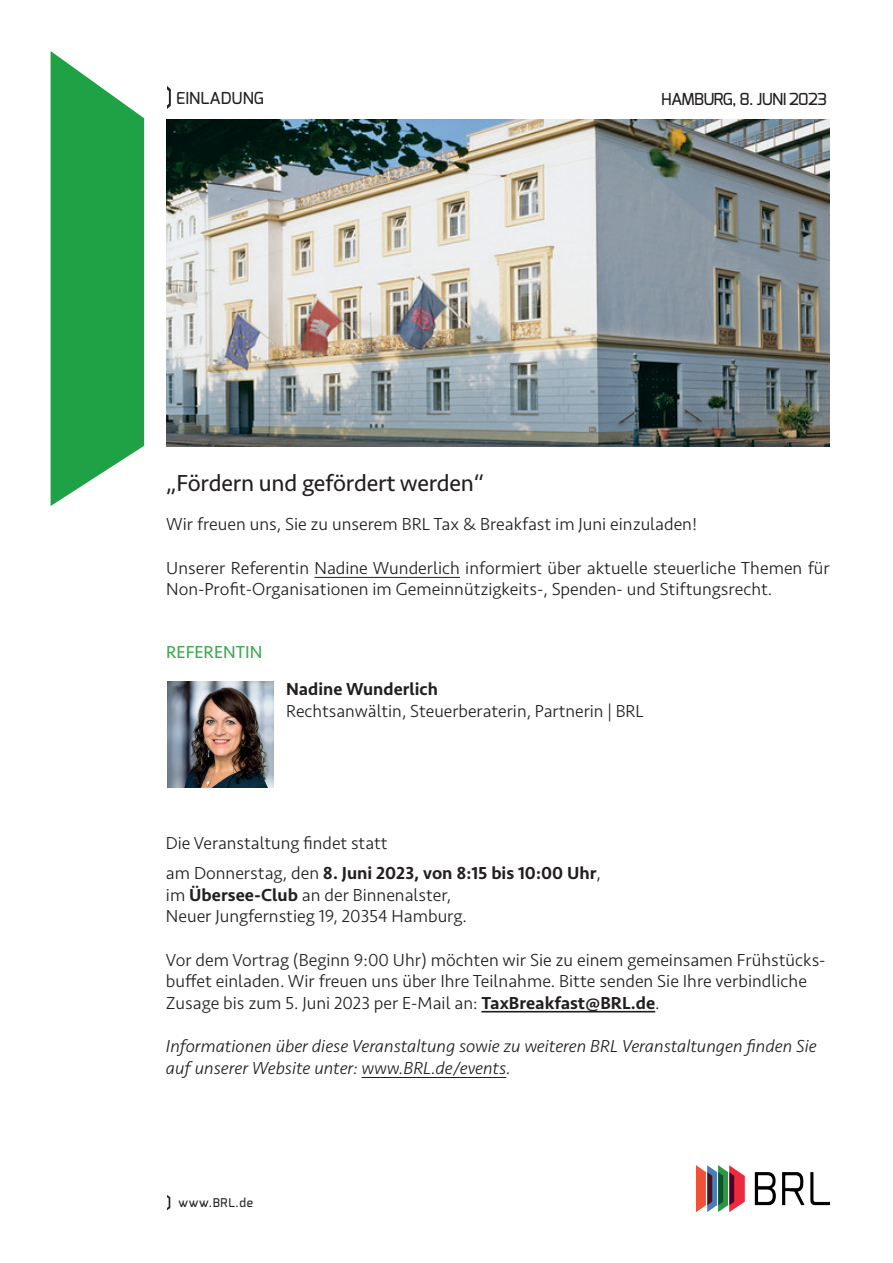
<style>
.page{position:relative;width:893px;height:1263px;background:#fff}
.page>*{position:absolute;margin:0;border:0;box-sizing:border-box;transform-origin:0 0}
.t1{font:24px "Seravek Basic";letter-spacing:-.01em;color:#231f20}
.t2{font:300 18px/21.6px "Seravek Basic";color:#231f20}
.t3{font:italic 300 18px/21.6px "Seravek Basic";color:#231f20}
.t4{font:500 18px "Seravek Basic";color:#231f20}
.t5{font:18px "Seravek Basic";color:#3aa951}
.t6{font:500 16.5px "Exo";letter-spacing:-.04em;color:#231f20}
.t7{font:500 16.5px "Exo";color:#231f20}
.t8{font:500 12px "Exo";letter-spacing:.06em;color:#231f20}
.s1{font-weight:500}
</style>
<div class="page">
<img style="left:166px;top:119px;width:663px;height:328px">
<img style="left:696px;top:1165px;width:134px;height:46px">
<svg style="left:51px;top:51px;width:93px;height:455px;background:#3eaf5f"></svg>
<svg style="left:167px;top:1195px;width:3px;height:15px"></svg>
<svg style="left:167px;top:86px;width:4px;height:23px"></svg>
<hr style="left:314px;top:577px;width:146px;height:1px;background:#231f20">
<img style="left:167px;top:681px;width:106px;height:106px">
<hr style="left:481px;top:1011px;width:174px;height:1px;background:#231f20">
<hr style="left:361px;top:1077px;width:145px;height:1px;background:#231f20">
<p class="t7" style="left:176px;top:88px;width:89px">EINLADUNG</p>
<p class="t6" style="left:661px;top:88px;width:167px">HAMBURG, 8. JUNI 2023</p>
<h1 class="t1" style="left:166px;top:468px;width:319px">„Fördern und gefördert werden“</h1>
<p class="t2" style="left:166px;top:513px;width:532px">Wir freuen uns, Sie zu unserem BRL Tax &amp; Breakfast im Juni einzuladen!</p>
<p class="t2" style="left:166px;top:557px;width:665px">Unserer Referentin Nadine Wunderlich informiert über aktuelle steuerliche Themen für<br>Non-Profit-Organisationen im Gemeinnützigkeits-, Spenden- und Stiftungsrecht.</p>
<p class="t5" style="left:166px;top:641px;width:98px">REFERENTIN</p>
<p class="t4" style="left:286px;top:677px;width:153px">Nadine Wunderlich</p>
<p class="t2" style="left:286px;top:700px;width:359px">Rechtsanwältin, Steuerberaterin, Partnerin | BRL</p>
<p class="t2" style="left:166px;top:828px;width:436px;line-height:30.2px">Die Veranstaltung findet statt<br>am Donnerstag, den <span class="s1">8. Juni 2023, von 8:15 bis 10:00 Uhr</span>,</p>
<p class="t2" style="left:166px;top:884px;width:303px">im <span class="s1">Übersee-Club</span> an der Binnenalster,<br>Neuer Jungfernstieg 19, 20354 Hamburg.</p>
<p class="t2" style="left:166px;top:949px;width:661px">Vor dem Vortrag (Beginn 9:00 Uhr) möchten wir Sie zu einem gemeinsamen Frühstücks&shy;buffet einladen. Wir freuen uns über Ihre Teilnahme. Bitte senden Sie Ihre verbindliche<br>Zusage bis zum 5. Juni 2023 per E-Mail an: <span class="s1">TaxBreakfast@BRL.de</span>.</p>
<p class="t3" style="left:166px;top:1035px;width:652px">Informationen über diese Veranstaltung sowie zu weiteren BRL Veranstaltungen finden Sie auf unserer Website unter: www.BRL.de/events.</p>
<p class="t8" style="left:179px;top:1194px;width:76px">www.BRL.de</p>
</div>
